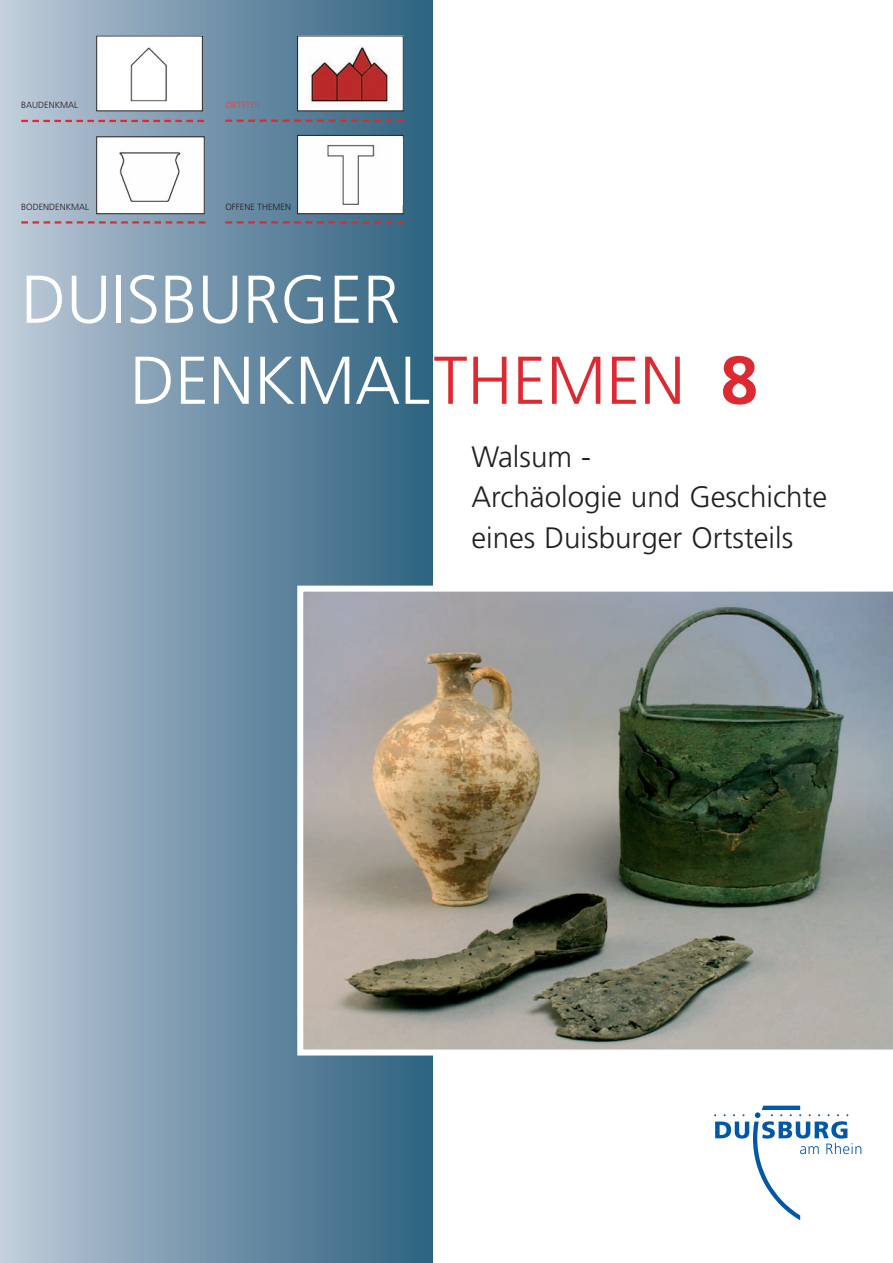
<style>
.page{position:relative;width:893px;height:1263px;background:#fff}
.page>*{position:absolute;margin:0;border:0;box-sizing:border-box;transform-origin:0 0}
.t1{font:135px "Duisburg Logo";color:#0157a8}
.t2{font:300 67.5px/81px "Frutiger";color:#fff}
.t3{font:300 29.55px/40.5px "Frutiger";color:#231f20}
.t4{font:300 9px "Frutiger";color:#231f20}
.t5{font:300 9px "Frutiger";color:#ee3f3e}
.s1{color:#dd2a32}
.s2{font-weight:700;color:#dd2a32}
</style>
<div class="page">
<div style="left:0;top:0;width:432px;height:1263px;background:linear-gradient(to right,#bfcad9,#2b607e)"></div>
<img style="left:299px;top:137px;width:103px;height:75px">
<div style="left:297px;top:135px;width:107px;height:79px;border:1px solid #231f20"></div>
<img style="left:299px;top:38px;width:103px;height:71px">
<div style="left:297px;top:36px;width:107px;height:75px;border:1px solid #231f20"></div>
<img style="left:297px;top:586px;width:596px;height:469px">
<img style="left:98px;top:139px;width:105px;height:73px">
<div style="left:96px;top:137px;width:109px;height:77px;border:1px solid #231f20"></div>
<svg style="left:21px;top:120px;width:183px;height:2px"></svg>
<svg style="left:21px;top:221px;width:185px;height:3px"></svg>
<svg style="left:225px;top:120px;width:179px;height:2px"></svg>
<svg style="left:225px;top:221px;width:179px;height:3px"></svg>
<img style="left:98px;top:38px;width:103px;height:71px">
<div style="left:96px;top:36px;width:107px;height:75px;border:1px solid #231f20"></div>
<div style="left:387px;top:138px;width:15px;height:67px;background:#fff"></div>
<p class="t4" style="left:21px;top:101px;width:59px">BAUDENKMAL</p>
<p class="t4" style="left:21px;top:203px;width:70px">BODENDENKMAL</p>
<p class="t5" style="left:225px;top:101px;width:37px">ORTSTEIL</p>
<p class="t4" style="left:225px;top:203px;width:67px">OFFENE THEMEN</p>
<h2 class="t2" style="left:130px;top:264px;width:630px;text-indent:-109px">DUISBURGER<br>DENKMAL<span class="s1">THEMEN</span> <span class="s2">8</span></h2>
<p class="t3" style="left:471px;top:438px;width:357px">Walsum -<br>Archäologie und Geschichte eines Duisburger Ortsteils</p>
<h1 class="t1" style="left:714px;top:990px;width:149px">l</h1>
</div>
